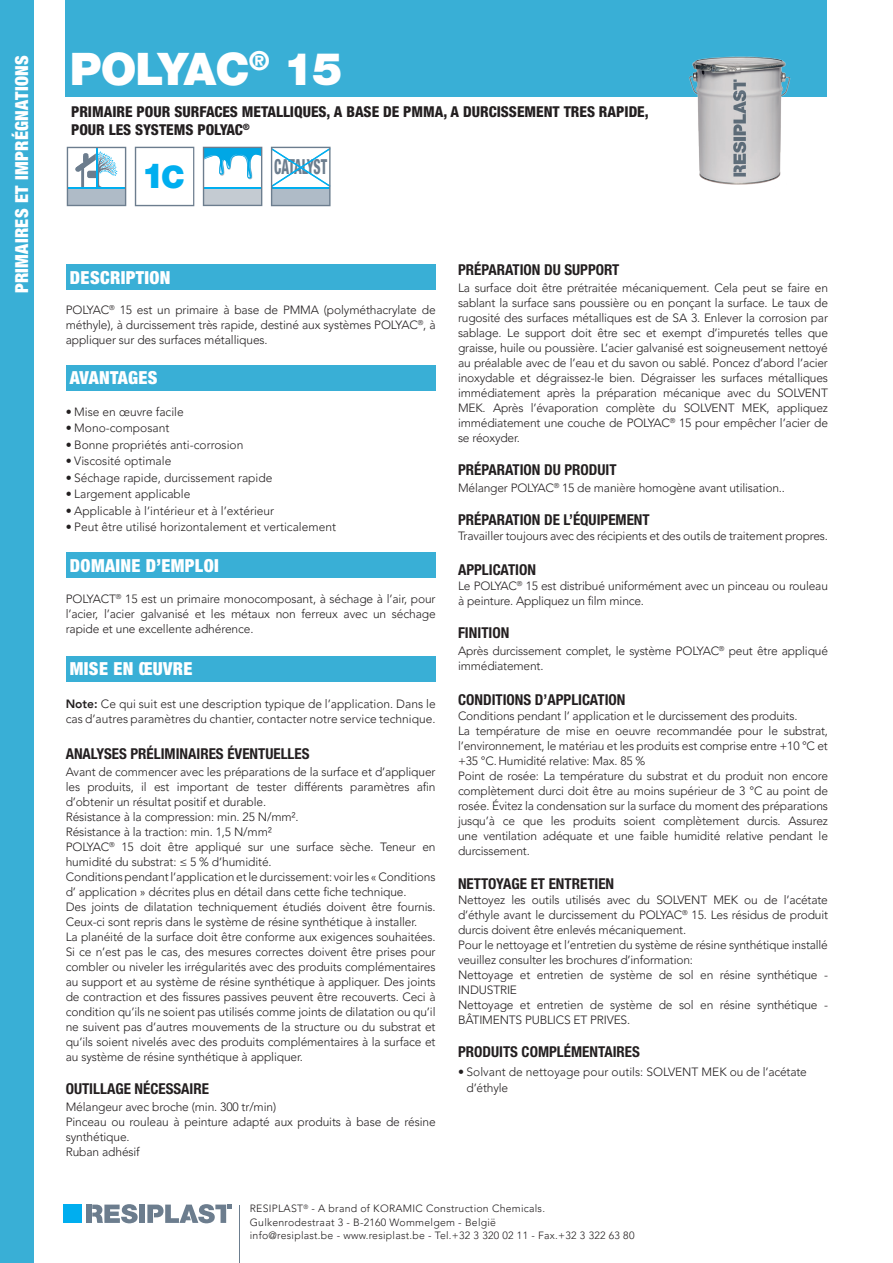
<style>
.page{position:relative;width:893px;height:1263px;background:#fff}
.page>*{position:absolute;margin:0;border:0;box-sizing:border-box;transform-origin:0 0}
.t1{font:900 45px "Helvetica Neue LT Std";letter-spacing:-.02em;color:#fff}
.t2{font:900 34.65px "Helvetica Neue LT Std";color:#00aeef}
.t3{font:800 condensed 20.85px "Helvetica Neue LT Std";letter-spacing:-.025em;color:#6c7d8e;scale:.65 1}
.t4{font:900 condensed 18px "Helvetica Neue LT Std";letter-spacing:.02em;color:#fff}
.TItle_niv_2{font:700 condensed 15px "Helvetica Neue LT Std";color:#231f20}
.t5{font:800 condensed 15px/18px "Helvetica Neue LT Std";color:#231f20}
.BODY_TEXT{font:700 condensed 15px "Helvetica Neue LT Std";color:#231f20}
.BODY_TEXT-2{font:300 12px/15px "Avenir LT Pro";letter-spacing:-.01em;color:#231f20}
.t6{font:300 10.5px/13.5px "Avenir LT Pro";letter-spacing:.025em;color:#231f20}
.s1{font-size:31.2px}
.s2{font-weight:800}
</style>
<div class="page">
<div style="left:0;top:0;width:34px;height:1263px;background:#39afd6"></div>
<hr style="left:240px;top:1205px;width:1px;height:58px;background:#6c7d8e">
<div style="left:139px;top:1204px;width:6px;height:19px;background:#6c7d8e"></div>
<div style="left:86px;top:1204px;width:5px;height:19px;background:#6c7d8e"></div>
<svg style="left:92px;top:1204px;width:46px;height:19px"></svg>
<svg style="left:147px;top:1204px;width:84px;height:19px"></svg>
<div style="left:64px;top:1204px;width:18px;height:19px;background:#00aeef"></div>
<div style="left:66px;top:264px;width:370px;height:26px;background:#39afd6"></div>
<div style="left:66px;top:365px;width:370px;height:25px;background:#39afd6"></div>
<div style="left:66px;top:552px;width:370px;height:26px;background:#39afd6"></div>
<div style="left:66px;top:656px;width:370px;height:25px;background:#39afd6"></div>
<div style="left:65px;top:0;width:761px;height:97px;background:#39afd6"></div>
<img style="left:689px;top:31px;width:138px;height:154px">
<svg style="left:67px;top:147px;width:59px;height:59px"></svg>
<svg style="left:135px;top:147px;width:59px;height:59px"></svg>
<svg style="left:203px;top:147px;width:59px;height:59px"></svg>
<svg style="left:271px;top:147px;width:59px;height:59px"></svg>
<h3 class="t4" style="left:11px;top:293px;width:240px;rotate:-90deg">PRIMAIRES ET IMPRÉGNATIONS</h3>
<p class="t1" style="left:70px;top:42px;width:274px">POLYAC<sup>®</sup> 15</p>
<p class="t5" style="left:71px;top:103px;width:579px">PRIMAIRE POUR SURFACES METALLIQUES, A BASE DE PMMA, A DURCISSEMENT TRES RAPIDE,<br>POUR LES SYSTEMS POLYAC<sup>®</sup></p>
<p class="t2" style="left:141px;top:155px;width:45px">1<span class="s1">C</span></p>
<p class="t3" style="left:274px;top:154px;width:83px">CATALYST</p>
<p class="t4" style="left:70px;top:266px;width:102px">DESCRIPTION</p>
<p class="BODY_TEXT-2" style="left:66px;top:302px;width:371px;text-align:justify">POLYAC<sup>®</sup> 15 est un primaire à base de PMMA (polyméthacrylate de méthyle), à durcissement très rapide, destiné aux systèmes POLYAC<sup>®</sup>, à appliquer sur des surfaces métalliques.</p>
<p class="t4" style="left:70px;top:367px;width:89px">AVANTAGES</p>
<p class="BODY_TEXT-2" style="left:66px;top:404px;width:120px">• Mise en œuvre facile</p>
<p class="BODY_TEXT-2" style="left:66px;top:421px;width:105px">• Mono-composant</p>
<p class="BODY_TEXT-2" style="left:66px;top:437px;width:179px">• Bonne propriétés anti-corrosion</p>
<p class="BODY_TEXT-2" style="left:66px;top:454px;width:107px">• Viscosité optimale</p>
<p class="BODY_TEXT-2" style="left:66px;top:470px;width:208px">• Séchage rapide, durcissement rapide</p>
<p class="BODY_TEXT-2" style="left:66px;top:487px;width:126px">• Largement applicable</p>
<p class="BODY_TEXT-2" style="left:66px;top:503px;width:210px">• Applicable à l’intérieur et à l’extérieur</p>
<p class="BODY_TEXT-2" style="left:66px;top:520px;width:272px">• Peut être utilisé horizontalement et verticalement</p>
<p class="t4" style="left:70px;top:554px;width:150px">DOMAINE D’EMPLOI</p>
<p class="BODY_TEXT-2" style="left:66px;top:592px;width:371px;text-align:justify">POLYACT<sup>®</sup> 15 est un primaire monocomposant, à séchage à l’air, pour l’acier, l’acier galvanisé et les métaux non ferreux avec un séchage rapide et une excellente adhérence.</p>
<p class="t4" style="left:70px;top:658px;width:124px">MISE EN ŒUVRE</p>
<p class="BODY_TEXT-2" style="left:66px;top:697px;width:371px"><span class="s2">Note:</span> Ce qui suit est une description typique de l’application. Dans le cas d’autres paramètres du chantier, contacter notre service technique.</p>
<p class="TItle_niv_2" style="left:66px;top:744px;width:245px">ANALYSES PRÉLIMINAIRES ÉVENTUELLES</p>
<p class="BODY_TEXT-2" style="left:66px;top:764px;width:371px;text-align:justify">Avant de commencer avec les préparations de la surface et d’appliquer les produits, il est important de tester différents paramètres afin d’obtenir un résultat positif et durable.</p>
<p class="BODY_TEXT-2" style="left:66px;top:809px;width:234px">Résistance à la compression: min. 25 N/mm².</p>
<p class="BODY_TEXT-2" style="left:66px;top:824px;width:208px">Résistance à la traction: min. 1,5 N/mm²</p>
<p class="BODY_TEXT-2" style="left:66px;top:839px;width:371px">POLYAC<sup>®</sup> 15 doit être appliqué sur une surface sèche. Teneur en humidité du substrat: ≤ 5 % d’humidité.</p>
<p class="BODY_TEXT-2" style="left:66px;top:869px;width:371px">Conditions pendant l’application et le durcissement: voir les « Conditions d’ application » décrites plus en détail dans cette fiche technique.</p>
<p class="BODY_TEXT-2" style="left:66px;top:899px;width:371px">Des joints de dilatation techniquement étudiés doivent être fournis.<br>Ceux-ci sont repris dans le système de résine synthétique à installer.</p>
<p class="BODY_TEXT-2" style="left:66px;top:929px;width:371px;text-align:justify">La planéité de la surface doit être conforme aux exigences souhaitées.<br>Si ce n’est pas le cas, des mesures correctes doivent être prises pour combler ou niveler les irrégularités avec des produits complémentaires au support et au système de résine synthétique à appliquer. Des joints de contraction et des fissures passives peuvent être recouverts. Ceci à condition qu’ils ne soient pas utilisés comme joints de dilatation ou qu’il ne suivent pas d’autres mouvements de la structure ou du substrat et qu’ils soient nivelés avec des produits complémentaires à la surface et au système de résine synthétique à appliquer.</p>
<p class="TItle_niv_2" style="left:66px;top:1079px;width:145px">OUTILLAGE NÉCESSAIRE</p>
<p class="BODY_TEXT-2" style="left:66px;top:1099px;width:212px">Mélangeur avec broche (min. 300 tr/min)</p>
<p class="BODY_TEXT-2" style="left:66px;top:1114px;width:371px">Pinceau ou rouleau à peinture adapté aux produits à base de résine synthétique.</p>
<p class="BODY_TEXT-2" style="left:66px;top:1144px;width:76px">Ruban adhésif</p>
<p class="TItle_niv_2" style="left:458px;top:261px;width:163px">PRÉPARATION DU SUPPORT</p>
<p class="BODY_TEXT-2" style="left:458px;top:281px;width:371px;text-align:justify">La surface doit être prétraitée mécaniquement. Cela peut se faire en sablant la surface sans poussière ou en ponçant la surface. Le taux de rugosité des surfaces métalliques est de SA 3. Enlever la corrosion par sablage. Le support doit être sec et exempt d’impuretés telles que graisse, huile ou poussière. L’acier galvanisé est soigneusement nettoyé au préalable avec de l’eau et du savon ou sablé. Poncez d’abord l’acier inoxydable et dégraissez-le bien. Dégraisser les surfaces métalliques immédiatement après la préparation mécanique avec du SOLVENT MEK. Après l’évaporation complète du SOLVENT MEK, appliquez immédiatement une couche de POLYAC<sup>®</sup> 15 pour empêcher l’acier de se réoxyder.</p>
<p class="TItle_niv_2" style="left:458px;top:461px;width:160px">PRÉPARATION DU PRODUIT</p>
<p class="BODY_TEXT-2" style="left:458px;top:481px;width:328px">Mélanger POLYAC<sup>®</sup> 15 de manière homogène avant utilisation..</p>
<p class="BODY_TEXT" style="left:458px;top:511px;width:193px">PRÉPARATION DE L’ÉQUIPEMENT</p>
<p class="BODY_TEXT-2" style="left:458px;top:529px;width:371px">Travailler toujours avec des récipients et des outils de traitement propres.</p>
<p class="BODY_TEXT" style="left:458px;top:560px;width:80px">APPLICATION</p>
<p class="BODY_TEXT-2" style="left:458px;top:578px;width:371px">Le POLYAC<sup>®</sup> 15 est distribué uniformément avec un pinceau ou rouleau à peinture. Appliquez un film mince.</p>
<p class="TItle_niv_2" style="left:458px;top:623px;width:53px">FINITION</p>
<p class="BODY_TEXT-2" style="left:458px;top:643px;width:371px">Après durcissement complet, le système POLYAC<sup>®</sup> peut être appliqué immédiatement.</p>
<p class="BODY_TEXT" style="left:458px;top:690px;width:169px">CONDITIONS D’APPLICATION</p>
<p class="BODY_TEXT-2" style="left:458px;top:708px;width:341px">Conditions pendant l’ application et le durcissement des produits.</p>
<p class="BODY_TEXT-2" style="left:458px;top:723px;width:371px;text-align:justify">La température de mise en oeuvre recommandée pour le substrat, l’environnement, le matériau et les produits est comprise entre +10 °C et +35 °C.Humidité relative: Max. 85 %</p>
<p class="BODY_TEXT-2" style="left:458px;top:768px;width:371px;text-align:justify">Point de rosée: La température du substrat et du produit non encore complètement durci doit être au moins supérieur de 3 °C au point de rosée. Évitez la condensation sur la surface du moment des préparations jusqu’à ce que les produits soient complètement durcis. Assurez une ventilation adéquate et une faible humidité relative pendant le durcissement.</p>
<p class="BODY_TEXT" style="left:458px;top:875px;width:158px">NETTOYAGE ET ENTRETIEN</p>
<p class="BODY_TEXT-2" style="left:458px;top:892px;width:371px;text-align:justify">Nettoyez les outils utilisés avec du SOLVENT MEK ou de l’acétate d’éthyle avant le durcissement du POLYAC<sup>®</sup> 15. Les résidus de produit durcis doivent être enlevés mécaniquement.</p>
<p class="BODY_TEXT-2" style="left:458px;top:937px;width:371px">Pour le nettoyage et l’entretien du système de résine synthétique installé</p>
<p class="BODY_TEXT-2" style="left:458px;top:952px;width:236px">veuillez consulter les brochures d’information:</p>
<p class="BODY_TEXT-2" style="left:458px;top:967px;width:371px">Nettoyage et entretien de système de sol en résine synthétique -<br>INDUSTRIE</p>
<p class="BODY_TEXT-2" style="left:458px;top:997px;width:371px">Nettoyage et entretien de système de sol en résine synthétique -<br>BÂTIMENTS PUBLICS ET PRIVES.</p>
<p class="TItle_niv_2" style="left:458px;top:1043px;width:183px">PRODUITS COMPLÉMENTAIRES</p>
<p class="BODY_TEXT-2" style="left:467px;top:1063px;width:342px;line-height:16.5px;text-indent:-9px">• Solvant de nettoyage pour outils: SOLVENT MEK ou de l’acétate d’éthyle</p>
<p class="t6" style="left:250px;top:1202px;width:386px">RESIPLAST<sup>®</sup> - A brand of KORAMIC Construction Chemicals.<br>Gulkenrodestraat 3 - B-2160 Wommelgem - België<br>info@resiplast.be - www.resiplast.be - Tel.+32 3 320 02 11 - Fax.+32 3 322 63 80</p>
</div>
